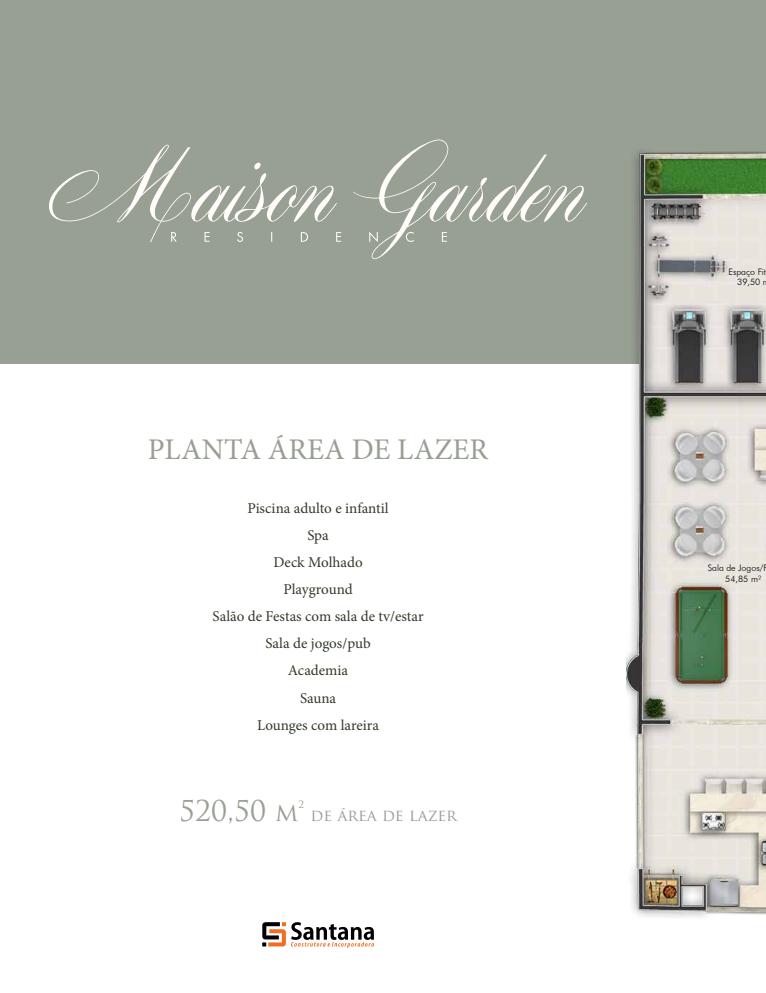
<style>
.page{position:relative;width:766px;height:993px;background:#fff}
.page>*{position:absolute;margin:0;border:0;box-sizing:border-box;transform-origin:0 0}
.t1{font:30px "Minion Pro";color:#989f93}
.t2{font:28px "Trajan Pro";color:#989f93}
.t3{font:16px "Trajan Pro";color:#989f93}
.t4{font:15px/27px "Minion Pro";color:#313a28;text-align:center}
.t5{font:10px "Trajan Pro";color:#989f93}
.t6{font:300 8.9px/10.7px "Futura BT";color:#000}
.s1{font-size:25px}
</style>
<div class="page">
<div style="left:0;top:0;width:765px;height:363px;background:#989f93"></div>
<img style="left:626px;top:151px;width:139px;height:766px">
<svg style="left:262px;top:922px;width:112px;height:26px"></svg>
<svg style="left:49px;top:139px;width:538px;height:120px"></svg>
<h1 class="t1" style="left:148px;top:429px;width:342px">PLANTA ÁREA DE LAZER</h1>
<p class="t4" style="left:212px;top:495px;width:212px">Piscina adulto e infantil<br>Spa<br>Deck Molhado<br>Playground<br>Salão de Festas com sala de tv/estar<br>Sala de jogos/pub<br>Academia<br>Sauna<br>Lounges com lareira</p>
<h2 class="t2" style="left:179px;top:792px;width:121px">520,50 <span class="s1">M</span></h2>
<p class="t5" style="left:298px;top:797px;width:7px">2</p>
<p class="t3" style="left:310px;top:804px;width:148px">DE ÁREA DE LAZER</p>
<p class="t6" style="left:728px;top:266px;width:39px;text-align:center">Espaço Fit<br>39,50</p>
<p class="t6" style="left:725px;top:562px;width:44px;text-indent:-18px">Sala de Jogos/P<br>54,85 m²</p>
</div>
